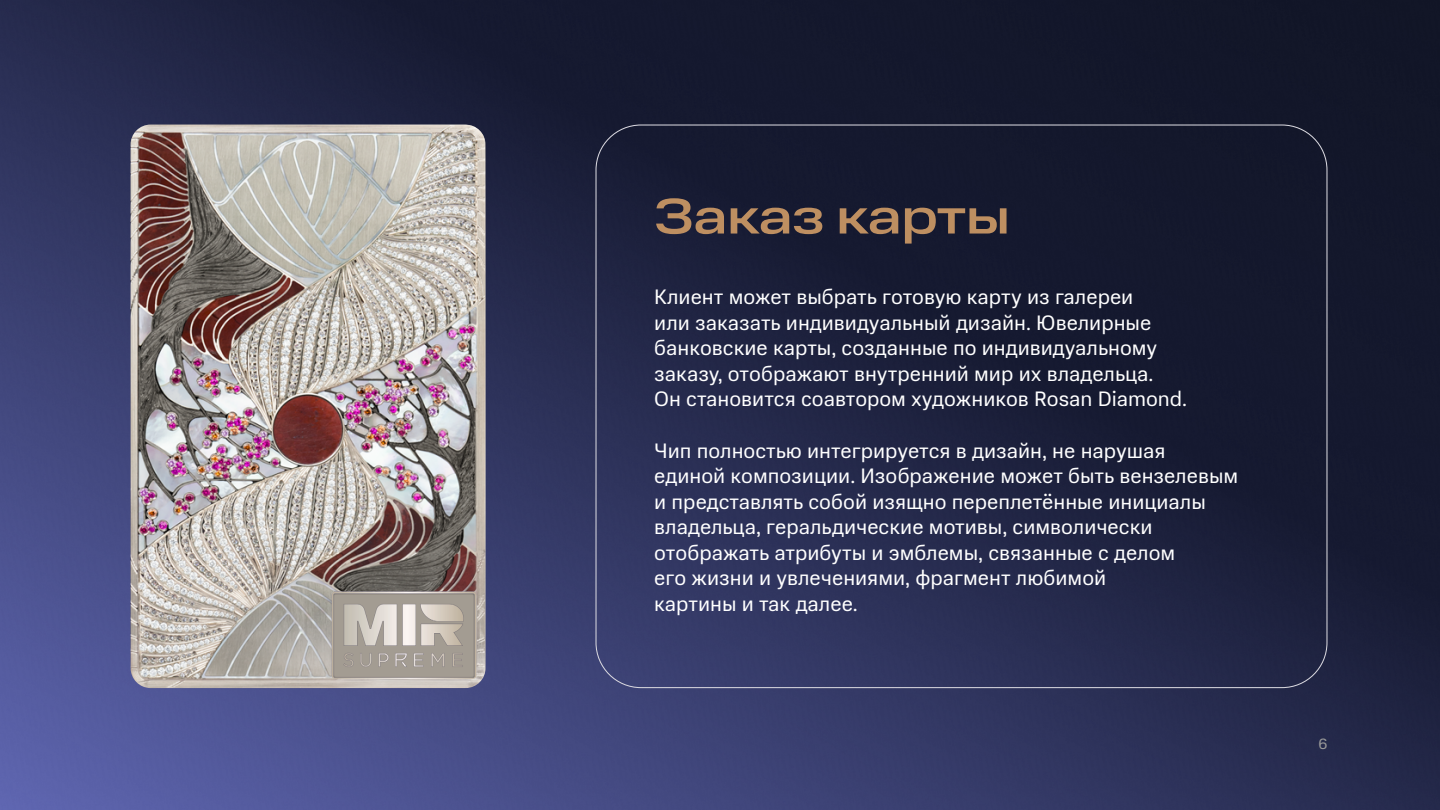
<style>
.page{position:relative;width:1440px;height:810px;background:#fff}
.page>*{position:absolute;margin:0;border:0;box-sizing:border-box;transform-origin:0 0}
.t1{font:500 50.25px "MTS Wide";color:#be8f61}
.t2{font:21px/25.5px "MTS Sans";color:#fff}
.t3{font:15px "MTS Sans";color:#999}
</style>
<div class="page">
<img style="left:0;top:0;width:1440px;height:810px">
<img style="left:131px;top:124px;width:355px;height:564px">
<img style="left:332px;top:591px;width:144px;height:88px">
<h1 class="t1" style="left:654px;top:188px;width:357px">Заказ карты</h1>
<p class="t2" style="left:654px;top:284px;width:534px">Клиент может выбрать готовую карту из галереи<br>или заказать индивидуальный дизайн. Ювелирные банковские карты, созданные по индивидуальному заказу, отображают внутренний мир их владельца.<br>Он становится соавтором художников Rosan Diamond.</p>
<p class="t2" style="left:654px;top:438px;width:586px">Чип полностью интегрируется в дизайн, не нарушая единой композиции. Изображение может быть вензелевым и представлять собой изящно переплетённые инициалы владельца, геральдические мотивы, символически отображать атрибуты и эмблемы, связанные с делом<br>его жизни и увлечениями, фрагмент любимой<br>картины и так далее.</p>
<p class="t3" style="left:1319px;top:736px;width:10px">6</p>
</div>
